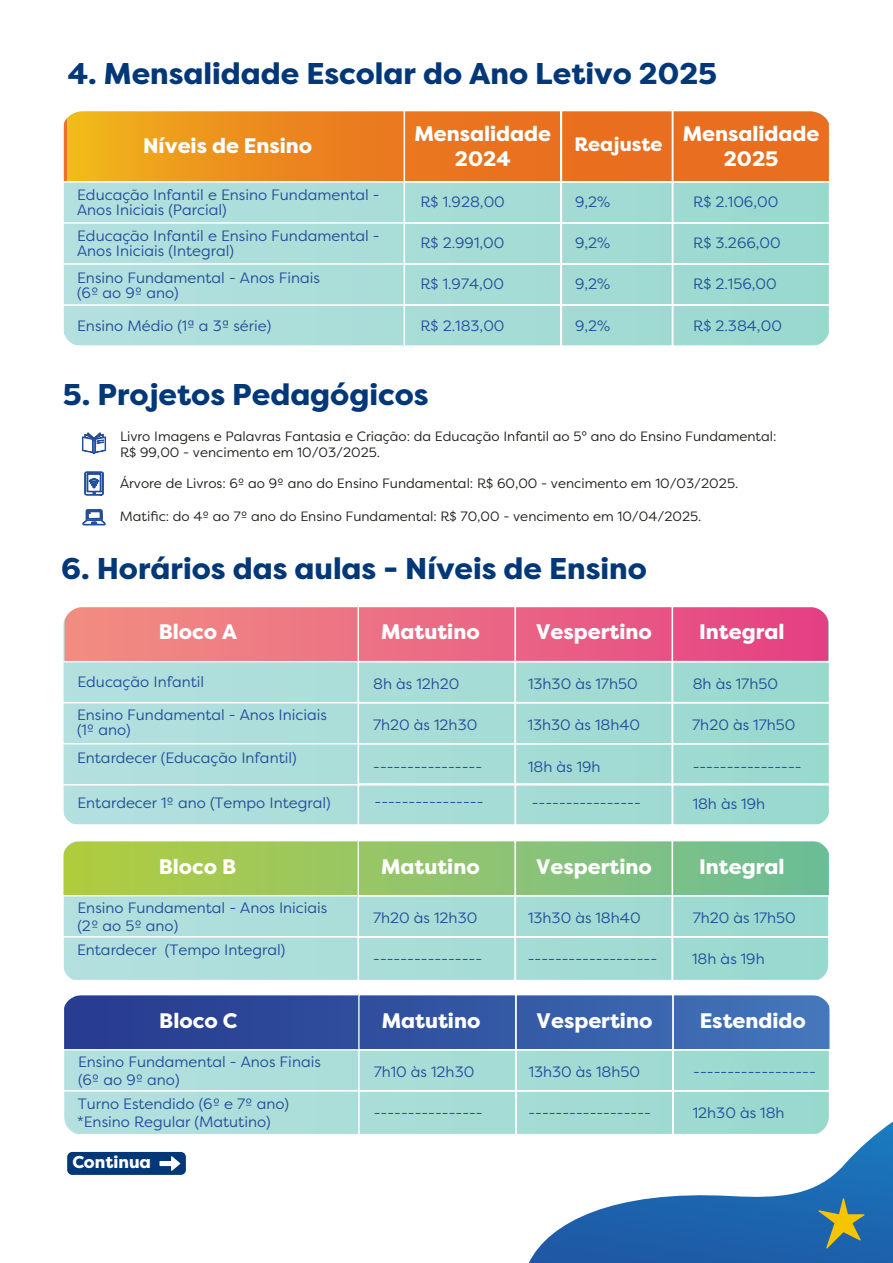
<style>
.page{position:relative;width:893px;height:1263px;background:#fff}
.page>*{position:absolute;margin:0;border:0;box-sizing:border-box;transform-origin:0 0}
.t1{font:800 30px "Filson Pro";color:#033878}
.t2{font:800 21px/25.2px "Filson Pro";color:#fff;text-align:center}
.t3{font:800 19.5px "Filson Pro";color:#fff}
.t4{font:800 17.1px "Filson Pro";color:#fff}
.t5{font:15px/15px "Filson Pro";color:#224d9b}
.t6{font:13.5px/16.5px "Filson Pro";color:#1d1d1b}
</style>
<div class="page">
<div style="left:63px;top:111px;width:767px;height:235px;background:#a1dbd3;border-radius:18px"></div>
<svg style="left:65px;top:112px;width:762px;height:68px;background:#ea801e"></svg>
<div style="left:62px;top:109px;width:342px;height:74px;border:2px solid #fff"></div>
<div style="left:404px;top:109px;width:158px;height:74px;border:2px solid #fff"></div>
<div style="left:560px;top:109px;width:113px;height:74px;border:2px solid #fff"></div>
<div style="left:672px;top:109px;width:158px;height:74px;border:2px solid #fff"></div>
<div style="left:404px;top:181px;width:158px;height:43px;border:2px solid #fff"></div>
<div style="left:560px;top:181px;width:113px;height:43px;border:2px solid #fff"></div>
<div style="left:672px;top:181px;width:158px;height:43px;border:2px solid #fff"></div>
<div style="left:404px;top:222px;width:158px;height:43px;border:2px solid #fff"></div>
<div style="left:560px;top:222px;width:113px;height:43px;border:2px solid #fff"></div>
<div style="left:672px;top:222px;width:158px;height:43px;border:2px solid #fff"></div>
<div style="left:404px;top:263px;width:158px;height:43px;border:2px solid #fff"></div>
<div style="left:560px;top:263px;width:113px;height:43px;border:2px solid #fff"></div>
<div style="left:672px;top:263px;width:158px;height:43px;border:2px solid #fff"></div>
<svg style="left:62px;top:180px;width:344px;height:166px"></svg>
<div style="left:404px;top:304px;width:158px;height:43px;border:2px solid #fff"></div>
<div style="left:560px;top:304px;width:113px;height:43px;border:2px solid #fff"></div>
<div style="left:672px;top:304px;width:158px;height:43px;border:2px solid #fff"></div>
<div style="left:67px;top:1152px;width:119px;height:23px;background:#033878;border-radius:5px"></div>
<svg style="left:159px;top:1156px;width:21px;height:15px"></svg>
<svg style="left:529px;top:1121px;width:364px;height:142px"></svg>
<svg style="left:818px;top:1198px;width:46px;height:50px;background:#638475"></svg>
<svg style="left:63px;top:606px;width:765px;height:219px;background:#bbc1c3"></svg>
<div style="left:358px;top:783px;width:158px;height:43px;border:2px solid #fff"></div>
<div style="left:515px;top:783px;width:158px;height:43px;border:2px solid #fff"></div>
<div style="left:672px;top:783px;width:158px;height:43px;border:2px solid #fff"></div>
<svg style="left:63px;top:841px;width:766px;height:139px;background:#a0d4ae"></svg>
<div style="left:357px;top:936px;width:159px;height:45px;border:2px solid #fff"></div>
<div style="left:514px;top:936px;width:159px;height:45px;border:2px solid #fff"></div>
<div style="left:672px;top:936px;width:158px;height:45px;border:2px solid #fff"></div>
<svg style="left:64px;top:995px;width:766px;height:141px;background:#7da9c3"></svg>
<div style="left:358px;top:1090px;width:159px;height:45px;border:2px solid #fff"></div>
<div style="left:515px;top:1090px;width:159px;height:45px;border:2px solid #fff"></div>
<div style="left:672px;top:1090px;width:159px;height:45px;border:2px solid #fff"></div>
<svg style="left:82px;top:432px;width:24px;height:22px"></svg>
<svg style="left:82px;top:471px;width:24px;height:55px"></svg>
<h1 class="t1" style="left:68px;top:55px;width:651px">4. Mensalidade Escolar do Ano Letivo 2025</h1>
<h2 class="t2" style="left:143px;top:134px;width:171px">Níveis de Ensino</h2>
<h2 class="t2" style="left:414px;top:122px;width:138px">Mensalidade<br>2024</h2>
<h3 class="t3" style="left:574px;top:132px;width:90px">Reajuste</h3>
<h2 class="t2" style="left:683px;top:122px;width:138px">Mensalidade<br>2025</h2>
<p class="t5" style="left:77px;top:187px;width:304px">Educação Infantil e Ensino Fundamental -<br>Anos Iniciais (Parcial)</p>
<p class="t5" style="left:77px;top:228px;width:304px">Educação Infantil e Ensino Fundamental -<br>Anos Iniciais (Integral)</p>
<p class="t5" style="left:77px;top:270px;width:244px">Ensino Fundamental - Anos Finais (6º ao 9º ano)</p>
<p class="t5" style="left:77px;top:318px;width:196px">Ensino Médio (1ª a 3ª série)</p>
<p class="t5" style="left:420px;top:194px;width:86px">R$ 1.928,00</p>
<p class="t5" style="left:420px;top:235px;width:85px">R$ 2.991,00</p>
<p class="t5" style="left:420px;top:275px;width:85px">R$ 1.974,00</p>
<p class="t5" style="left:420px;top:318px;width:86px">R$ 2.183,00</p>
<p class="t5" style="left:693px;top:194px;width:87px">R$ 2.106,00</p>
<p class="t5" style="left:693px;top:235px;width:89px">R$ 3.266,00</p>
<p class="t5" style="left:693px;top:275px;width:85px">R$ 2.156,00</p>
<p class="t5" style="left:693px;top:318px;width:90px">R$ 2.384,00</p>
<p class="t5" style="left:575px;top:194px;width:37px">9,2%</p>
<p class="t5" style="left:575px;top:235px;width:37px">9,2%</p>
<p class="t5" style="left:575px;top:275px;width:37px">9,2%</p>
<p class="t5" style="left:575px;top:318px;width:37px">9,2%</p>
<h1 class="t1" style="left:63px;top:375px;width:367px">5. Projetos Pedagógicos</h1>
<p class="t6" style="left:120px;top:427px;width:658px">Livro Imagens e Palavras Fantasia e Criação: da Educação Infantil ao 5° ano do Ensino Fundamental:<br>R$ 99,00 - vencimento em 10/03/2025.</p>
<p class="t6" style="left:120px;top:474px;width:620px">Árvore de Livros: 6º ao 9º ano do Ensino Fundamental: R$ 60,00 - vencimento em 10/03/2025.</p>
<p class="t6" style="left:120px;top:508px;width:583px">Matific: do 4º ao 7º ano do Ensino Fundamental: R$ 70,00 - vencimento em 10/04/2025.</p>
<h1 class="t1" style="left:61px;top:549px;width:587px">6. Horários das aulas - Níveis de Ensino</h1>
<h2 class="t2" style="left:159px;top:620px;width:80px">Bloco A</h2>
<h2 class="t2" style="left:381px;top:620px;width:100px">Matutino</h2>
<h2 class="t2" style="left:536px;top:620px;width:117px">Vespertino</h2>
<h2 class="t2" style="left:699px;top:620px;width:87px">Integral</h2>
<p class="t5" style="left:77px;top:673px;width:128px">Educação Infantil</p>
<p class="t5" style="left:77px;top:707px;width:251px">Ensino Fundamental - Anos Iniciais (1º ano)</p>
<p class="t5" style="left:77px;top:749px;width:221px">Entardecer (Educação Infantil)</p>
<p class="t5" style="left:373px;top:676px;width:88px">8h às 12h20</p>
<p class="t5" style="left:373px;top:717px;width:106px">7h20 às 12h30</p>
<p class="t5" style="left:373px;top:759px;width:110px">----------------</p>
<p class="t5" style="left:528px;top:676px;width:111px">13h30 às 17h50</p>
<p class="t5" style="left:528px;top:717px;width:114px">13h30 às 18h40</p>
<p class="t5" style="left:528px;top:759px;width:74px">18h às 19h</p>
<p class="t5" style="left:693px;top:676px;width:87px">8h às 17h50</p>
<p class="t5" style="left:692px;top:717px;width:105px">7h20 às 17h50</p>
<p class="t5" style="left:693px;top:759px;width:110px">----------------</p>
<p class="t5" style="left:77px;top:795px;width:255px">Entardecer 1º ano (Tempo Integral)</p>
<p class="t5" style="left:375px;top:794px;width:110px">----------------</p>
<p class="t5" style="left:532px;top:794px;width:110px">----------------</p>
<p class="t5" style="left:693px;top:796px;width:74px">18h às 19h</p>
<h2 class="t2" style="left:159px;top:854px;width:79px">Bloco B</h2>
<h2 class="t2" style="left:381px;top:854px;width:100px">Matutino</h2>
<h2 class="t2" style="left:536px;top:854px;width:117px">Vespertino</h2>
<h2 class="t2" style="left:699px;top:854px;width:87px">Integral</h2>
<p class="t5" style="left:77px;top:898px;width:251px;line-height:18px">Ensino Fundamental - Anos Iniciais (2º ao 5º ano)</p>
<p class="t5" style="left:77px;top:941px;width:210px">Entardecer (Tempo Integral)</p>
<p class="t5" style="left:373px;top:910px;width:106px">7h20 às 12h30</p>
<p class="t5" style="left:373px;top:951px;width:110px">----------------</p>
<p class="t5" style="left:528px;top:910px;width:114px">13h30 às 18h40</p>
<p class="t5" style="left:528px;top:951px;width:131px">-------------------</p>
<p class="t5" style="left:693px;top:910px;width:105px">7h20 às 17h50</p>
<p class="t5" style="left:692px;top:951px;width:74px">18h às 19h</p>
<h2 class="t2" style="left:159px;top:1008px;width:80px">Bloco C</h2>
<h2 class="t2" style="left:382px;top:1008px;width:100px">Matutino</h2>
<h2 class="t2" style="left:537px;top:1008px;width:117px">Vespertino</h2>
<h2 class="t2" style="left:700px;top:1008px;width:108px">Estendido</h2>
<p class="t5" style="left:78px;top:1052px;width:244px;line-height:18px">Ensino Fundamental - Anos Finais (6º ao 9º ano)</p>
<p class="t5" style="left:78px;top:1095px;width:213px">Turno Estendido (6º e 7º ano)</p>
<p class="t5" style="left:374px;top:1064px;width:102px">7h10 às 12h30</p>
<p class="t5" style="left:374px;top:1105px;width:110px">----------------</p>
<p class="t5" style="left:529px;top:1064px;width:113px">13h30 às 18h50</p>
<p class="t5" style="left:528px;top:1105px;width:124px">------------------</p>
<p class="t5" style="left:693px;top:1064px;width:124px">------------------</p>
<p class="t5" style="left:693px;top:1105px;width:93px">12h30 às 18h</p>
<p class="t5" style="left:77px;top:1113px;width:195px">*Ensino Regular (Matutino)</p>
<p class="t4" style="left:72px;top:1151px;width:80px">Continua</p>
</div>
